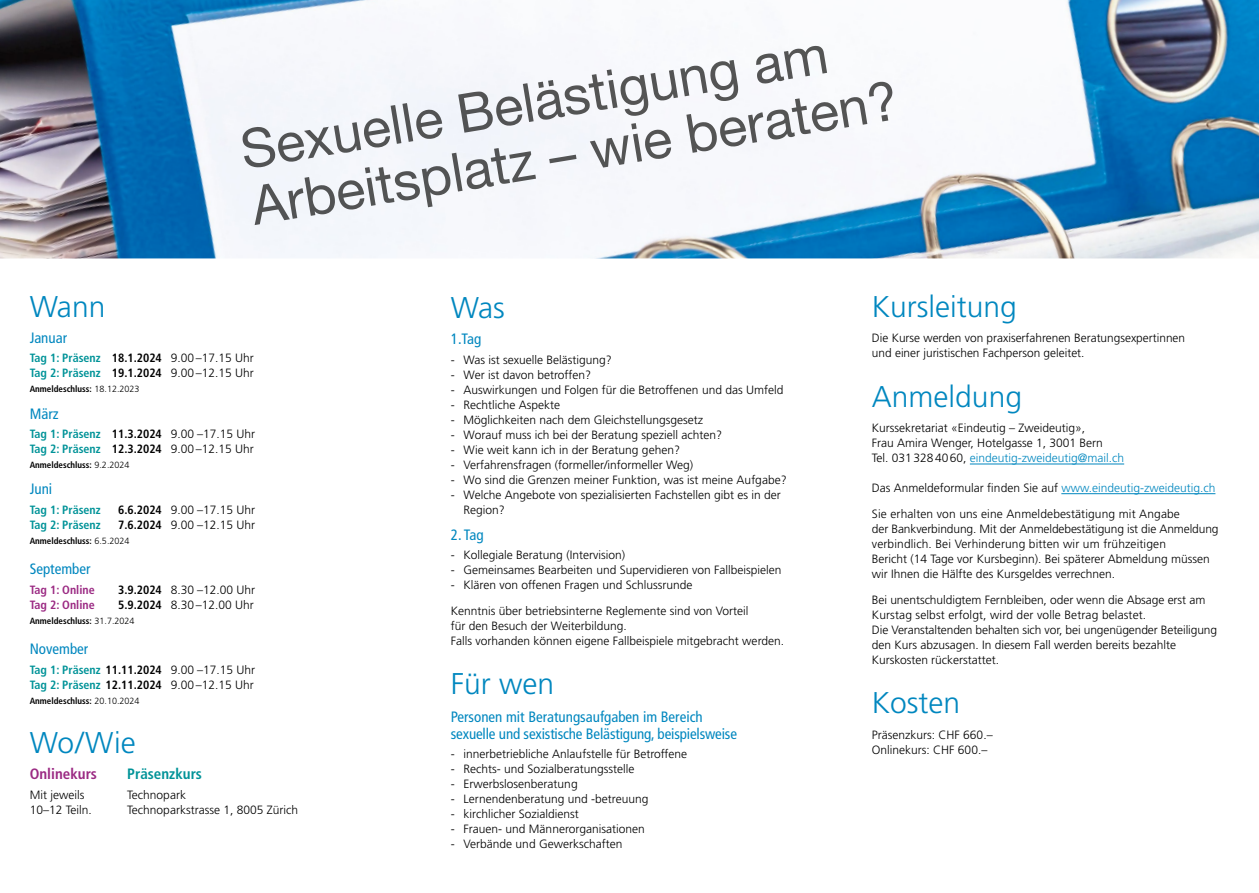
<style>
.page{position:relative;width:1259px;height:893px;background:#fff}
.page>*{position:absolute;margin:0;border:0;box-sizing:border-box;transform-origin:0 0}
.t1{font:54px/57px "Helvetica Neue";color:#575756}
.Titel{font:300 30px "Frutiger";color:#0087bf}
.Blauer_zwischentitel{font:condensed 15px/17.2px "Frutiger";color:#0087bf}
.Blauer_zwischentitel-2{font:700 condensed 15px "Frutiger";color:#009398}
.Blauer_zwischentitel-3{font:700 condensed 15px "Frutiger";color:#9b2a83}
.lauftext{font:300 12px/15px "Frutiger";color:#000}
.punkte{font:300 12px "Frutiger";color:#000}
.lauftext-2{font:300 12px "Frutiger";color:#0087bf}
.lauftext-3{font:700 condensed 12px "Frutiger";color:#009398}
.lauftext-4{font:700 condensed 12px "Frutiger";color:#9b2a83}
.lauftext-5{font:700 condensed 9px "Frutiger";color:#000}
.s1{font-weight:700;font-stretch:condensed;color:#009398}
.s2{font-weight:700;font-stretch:condensed}
.s3{font-weight:300;font-stretch:normal}
.s4{color:#000}
.s5{color:#0087bf}
</style>
<div class="page">
<img style="left:0;top:0;width:1259px;height:258px">
<hr style="left:970px;top:464px;width:154px;height:1px;background:#0087bf">
<hr style="left:1061px;top:493px;width:154px;height:1px;background:#0087bf">
<h1 class="t1" style="left:237px;top:123px;width:657px;rotate:-9deg">Sexuelle Belästigung am<br>Arbeitsplatz – wie beraten?</h1>
<p class="Titel" style="left:30px;top:290px;width:77px">Wann</p>
<p class="Blauer_zwischentitel" style="left:30px;top:329px;width:39px">Januar</p>
<p class="lauftext" style="left:30px;top:351px;width:225px"><span class="s1">Tag 1: Präsenz</span> <span class="s2">18.1.2024</span> 9.00–17.15 Uhr</p>
<p class="lauftext" style="left:30px;top:366px;width:225px"><span class="s1">Tag 2: Präsenz</span> <span class="s2">19.1.2024</span> 9.00–12.15 Uhr</p>
<p class="lauftext-5" style="left:30px;top:384px;width:111px">Anmeldeschluss: <span class="s3">18.12.2023</span></p>
<p class="Blauer_zwischentitel" style="left:30px;top:405px;width:30px">März</p>
<p class="lauftext" style="left:30px;top:426px;width:227px"><span class="s1">Tag 1: Präsenz</span> <span class="s2">11.3.2024</span> 9.00 –17.15 Uhr</p>
<p class="lauftext" style="left:30px;top:441px;width:225px"><span class="s1">Tag 2: Präsenz</span> <span class="s2">12.3.2024</span> 9.00–12.15 Uhr</p>
<p class="lauftext-5" style="left:30px;top:459px;width:101px">Anmeldeschluss: <span class="s3">9.2.2024</span></p>
<p class="Blauer_zwischentitel" style="left:30px;top:480px;width:24px">Juni</p>
<p class="lauftext-3" style="left:30px;top:502px;width:72px">Tag 1: Präsenz</p>
<p class="lauftext" style="left:118px;top:502px;width:139px"><span class="s2">6.6.2024</span> 9.00 –17.15 Uhr</p>
<p class="lauftext-3" style="left:30px;top:517px;width:72px">Tag 2: Präsenz</p>
<p class="lauftext" style="left:118px;top:517px;width:139px"><span class="s2">7.6.2024</span> 9.00 –12.15 Uhr</p>
<p class="lauftext-5" style="left:30px;top:535px;width:101px">Anmeldeschluss: <span class="s3">6.5.2024</span></p>
<p class="Blauer_zwischentitel" style="left:30px;top:560px;width:62px">September</p>
<p class="lauftext-4" style="left:30px;top:582px;width:66px">Tag 1: Online</p>
<p class="lauftext" style="left:118px;top:582px;width:139px"><span class="s2">3.9.2024</span> 8.30 –12.00 Uhr</p>
<p class="lauftext-4" style="left:30px;top:597px;width:66px">Tag 2: Online</p>
<p class="lauftext" style="left:118px;top:597px;width:137px"><span class="s2">5.9.2024</span> 8.30–12.00 Uhr</p>
<p class="lauftext-5" style="left:30px;top:615px;width:106px">Anmeldeschluss: <span class="s3">31.7.2024</span></p>
<p class="Blauer_zwischentitel" style="left:30px;top:640px;width:60px">November</p>
<p class="lauftext" style="left:30px;top:662px;width:227px"><span class="s1">Tag 1: Präsenz</span> <span class="s2">11.11.2024</span> 9.00 –17.15 Uhr</p>
<p class="lauftext" style="left:30px;top:677px;width:225px"><span class="s1">Tag 2: Präsenz</span> <span class="s2">12.11.2024</span> 9.00–12.15 Uhr</p>
<p class="lauftext-5" style="left:30px;top:695px;width:111px">Anmeldeschluss: <span class="s3">20.10.2024</span></p>
<p class="Titel" style="left:30px;top:726px;width:108px">Wo/Wie</p>
<p class="Blauer_zwischentitel-3" style="left:30px;top:765px;width:69px">Onlinekurs</p>
<p class="Blauer_zwischentitel-2" style="left:127px;top:765px;width:76px">Präsenzkurs</p>
<p class="lauftext" style="left:30px;top:787px;width:56px">Mit jeweils</p>
<p class="lauftext" style="left:127px;top:787px;width:60px">Technopark</p>
<p class="lauftext" style="left:30px;top:802px;width:64px">10–12 Teiln.</p>
<p class="lauftext" style="left:127px;top:802px;width:172px">Technoparkstrasse 1, 8005 Zürich</p>
<p class="Titel" style="left:451px;top:291px;width:55px">Was</p>
<p class="Blauer_zwischentitel" style="left:451px;top:331px;width:32px">1.Tag</p>
<p class="lauftext" style="left:451px;top:352px;width:162px">- Was ist sexuelle Belästigung?</p>
<p class="lauftext" style="left:451px;top:367px;width:142px">- Wer ist davon betroffen?</p>
<p class="lauftext" style="left:451px;top:382px;width:334px">- Auswirkungen und Folgen für die Betroffenen und das Umfeld</p>
<p class="lauftext" style="left:451px;top:397px;width:111px">- Rechtliche Aspekte</p>
<p class="lauftext" style="left:451px;top:412px;width:254px">- Möglichkeiten nach dem Gleichstellungsgesetz</p>
<p class="lauftext" style="left:451px;top:427px;width:273px">- Worauf muss ich bei der Beratung speziell achten?</p>
<p class="lauftext" style="left:451px;top:442px;width:231px">- Wie weit kann ich in der Beratung gehen?</p>
<p class="lauftext" style="left:451px;top:457px;width:244px">- Verfahrensfragen (formeller/informeller Weg)</p>
<p class="lauftext" style="left:451px;top:472px;width:337px">- Wo sind die Grenzen meiner Funktion, was ist meine Aufgabe?</p>
<p class="lauftext" style="left:463px;top:487px;width:319px;text-indent:-13px">- Welche Angebote von spezialisierten Fachstellen gibt es in der<br>Region?</p>
<p class="Blauer_zwischentitel" style="left:451px;top:526px;width:34px">2. Tag</p>
<p class="lauftext" style="left:451px;top:548px;width:176px">- Kollegiale Beratung (Intervision)</p>
<p class="lauftext" style="left:451px;top:563px;width:332px">- Gemeinsames Bearbeiten und Supervidieren von Fallbeispielen</p>
<p class="lauftext" style="left:451px;top:578px;width:243px">- Klären von offenen Fragen und Schlussrunde</p>
<p class="lauftext" style="left:451px;top:603px;width:299px">Kenntnis über betriebsinterne Reglemente sind von Vorteil für den Besuch der Weiterbildung.</p>
<p class="lauftext" style="left:451px;top:633px;width:335px">Falls vorhanden können eigene Fallbeispiele mitgebracht werden.</p>
<p class="Titel" style="left:451px;top:667px;width:105px">Für wen</p>
<p class="Blauer_zwischentitel" style="left:451px;top:708px;width:288px">Personen mit Beratungsaufgaben im Bereich sexuelle und sexistische Belästigung, beispielsweise</p>
<p class="lauftext" style="left:451px;top:747px;width:238px">- innerbetriebliche Anlaufstelle für Betroffene</p>
<p class="lauftext" style="left:451px;top:762px;width:185px">- Rechts- und Sozialberatungsstelle</p>
<p class="lauftext" style="left:451px;top:777px;width:128px">- Erwerbslosenberatung</p>
<p class="lauftext" style="left:451px;top:792px;width:199px">- Lernendenberatung und -betreuung</p>
<p class="lauftext" style="left:451px;top:807px;width:129px">- kirchlicher Sozialdienst</p>
<p class="lauftext" style="left:451px;top:822px;width:195px">- Frauen- und Männerorganisationen</p>
<p class="lauftext" style="left:451px;top:837px;width:173px">- Verbände und Gewerkschaften</p>
<p class="Titel" style="left:872px;top:290px;width:147px">Kursleitung</p>
<p class="lauftext" style="left:872px;top:331px;width:315px">Die Kurse werden von praxiserfahrenen Beratungsexpertinnen</p>
<p class="lauftext" style="left:872px;top:346px;width:214px">und einer juristischen Fachperson geleitet.</p>
<p class="Titel" style="left:872px;top:380px;width:152px">Anmeldung</p>
<p class="lauftext" style="left:872px;top:421px;width:215px">Kurssekretariat «Eindeutig – Zweideutig»,</p>
<p class="lauftext" style="left:872px;top:436px;width:232px">Frau Amira Wenger, Hotelgasse 1, 3001 Bern</p>
<p class="lauftext-2" style="left:872px;top:452px;width:254px"><span class="s4">Tel. 0313284060,</span> eindeutig-zweideutig@mail.ch</p>
<p class="punkte" style="left:872px;top:482px;width:345px">Das Anmeldeformular finden Sie auf <span class="s5">www.eindeutig-zweideutig.ch</span></p>
<p class="lauftext" style="left:872px;top:506px;width:348px">Sie erhalten von uns eine Anmeldebestätigung mit Angabe<br>der Bankverbindung. Mit der Anmeldebestätigung ist die Anmeldung verbindlich. Bei Verhinderung bitten wir um frühzeitigen<br>Bericht (14 Tage vor Kursbeginn). Bei späterer Abmeldung müssen wir Ihnen die Hälfte des Kursgeldes verrechnen.</p>
<p class="lauftext" style="left:872px;top:592px;width:347px">Bei unentschuldigtem Fernbleiben, oder wenn die Absage erst am Kurstag selbst erfolgt, wird der volle Betrag belastet.<br>Die Veranstaltenden behalten sich vor, bei ungenügender Beteiligung den Kurs abzusagen. In diesem Fall werden bereits bezahlte Kurskosten rückerstattet.</p>
<p class="Titel" style="left:872px;top:686px;width:90px">Kosten</p>
<p class="lauftext" style="left:872px;top:727px;width:122px">Präsenzkurs: CHF 660.–</p>
<p class="lauftext" style="left:872px;top:742px;width:117px">Onlinekurs: CHF 600.–</p>
</div>
